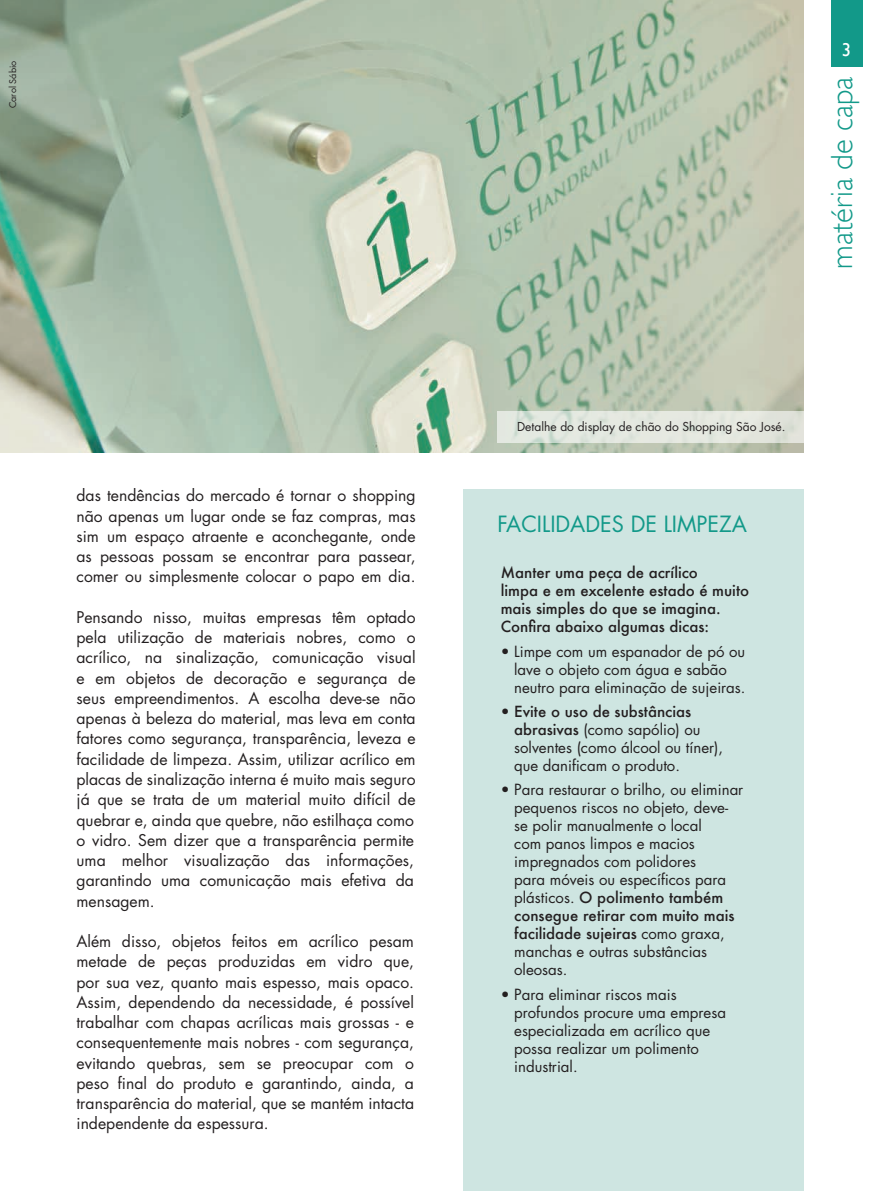
<style>
.page{position:relative;width:893px;height:1191px;background:#fff}
.page>*{position:absolute;margin:0;border:0;box-sizing:border-box;transform-origin:0 0}
.t1{font:300 30.6px "Gill Sans";color:#129989}
.t2{font:21.75px "Futura";color:#129989}
.t3{font:18.6px "Gill Sans";color:#fff}
.t4{font:15.75px/20.2px "Futura";color:#231f20;text-align:justify}
.t5{font:15px/18px "Futura";color:#231f20}
.t6{font:500 15px/18px "Futura";color:#231f20}
.t7{font:12px "Futura";color:#231f20}
.t8{font:9px "Futura";color:#231f20}
.s1{font-weight:500}
</style>
<div class="page">
<div style="left:463px;top:489px;width:341px;height:702px;background:#cee5e1"></div>
<img style="left:0;top:0;width:804px;height:453px">
<div style="left:831px;top:0;width:31px;height:67px;background:#129989"></div>
<svg style="left:498px;top:411px;width:306px;height:32px;fill:#e3e8e0"></svg>
<p class="t8" style="left:7px;top:108px;width:49px;rotate:-90deg">Carol Sábio</p>
<p class="t4" style="left:77px;top:485px;width:341px">das tendências do mercado é tornar o shopping não apenas um lugar onde se faz compras, mas sim um espaço atraente e aconchegante, onde as pessoas possam se encontrar para passear, comer ou simplesmente colocar o papo em dia.</p>
<p class="t4" style="left:77px;top:607px;width:341px">Pensando nisso, muitas empresas têm optado pela utilização de materiais nobres, como o acrílico, na sinalização, comunicação visual e em objetos de decoração e segurança de seus empreendimentos. A escolha deve-se não apenas à beleza do material, mas leva em conta fatores como segurança, transparência, leveza e facilidade de limpeza. Assim, utilizar acrílico em placas de sinalização interna é muito mais seguro já que se trata de um material muito difícil de quebrar e, ainda que quebre, não estilhaça como o vidro. Sem dizer que a transparência permite uma melhor visualização das informações, garantindo uma comunicação mais efetiva da mensagem.</p>
<p class="t4" style="left:77px;top:931px;width:339px">Além disso, objetos feitos em acrílico pesam metade de peças produzidas em vidro que, por sua vez, quanto mais espesso, mais opaco.<br>Assim, dependendo da necessidade, é possível trabalhar com chapas acrílicas mais grossas - e consequentemente mais nobres - com segurança, evitando quebras, sem se preocupar com o peso final do produto e garantindo, ainda, a transparência do material, que se mantém intacta independente da espessura.</p>
<p class="t3" style="left:842px;top:39px;width:11px">3</p>
<p class="t1" style="left:824px;top:269px;width:194px;rotate:-90deg">matéria de capa</p>
<p class="t7" style="left:517px;top:419px;width:270px">Detalhe do display de chão do Shopping São José.</p>
<p class="t2" style="left:497px;top:509px;width:251px">FACILIDADES DE LIMPEZA</p>
<p class="t6" style="left:501px;top:563px;width:250px">Manter uma peça de acrílico<br>limpa e em excelente estado é muito mais simples do que se imagina.<br>Confira abaixo algumas dicas:</p>
<p class="t5" style="left:514px;top:642px;width:233px;text-indent:-14px">• Limpe com um espanador de pó ou lave o objeto com água e sabão neutro para eliminação de sujeiras.</p>
<p class="t5" style="left:514px;top:702px;width:210px;text-indent:-14px">• <span class="s1">Evite o uso de substâncias abrasivas</span> (como sapólio) ou solventes (como álcool ou tíner), que danificam o produto.</p>
<p class="t5" style="left:514px;top:781px;width:231px;text-indent:-14px">• Para restaurar o brilho, ou eliminar pequenos riscos no objeto, deve&shy;se polir manualmente o local<br>com panos limpos e macios impregnados com polidores<br>para móveis ou específicos para plásticos. <span class="s1">O polimento também consegue retirar com muito mais facilidade sujeiras</span> como graxa, manchas e outras substâncias oleosas.</p>
<p class="t5" style="left:514px;top:985px;width:213px;text-indent:-14px">• Para eliminar riscos mais profundos procure uma empresa especializada em acrílico que possa realizar um polimento industrial.</p>
</div>
